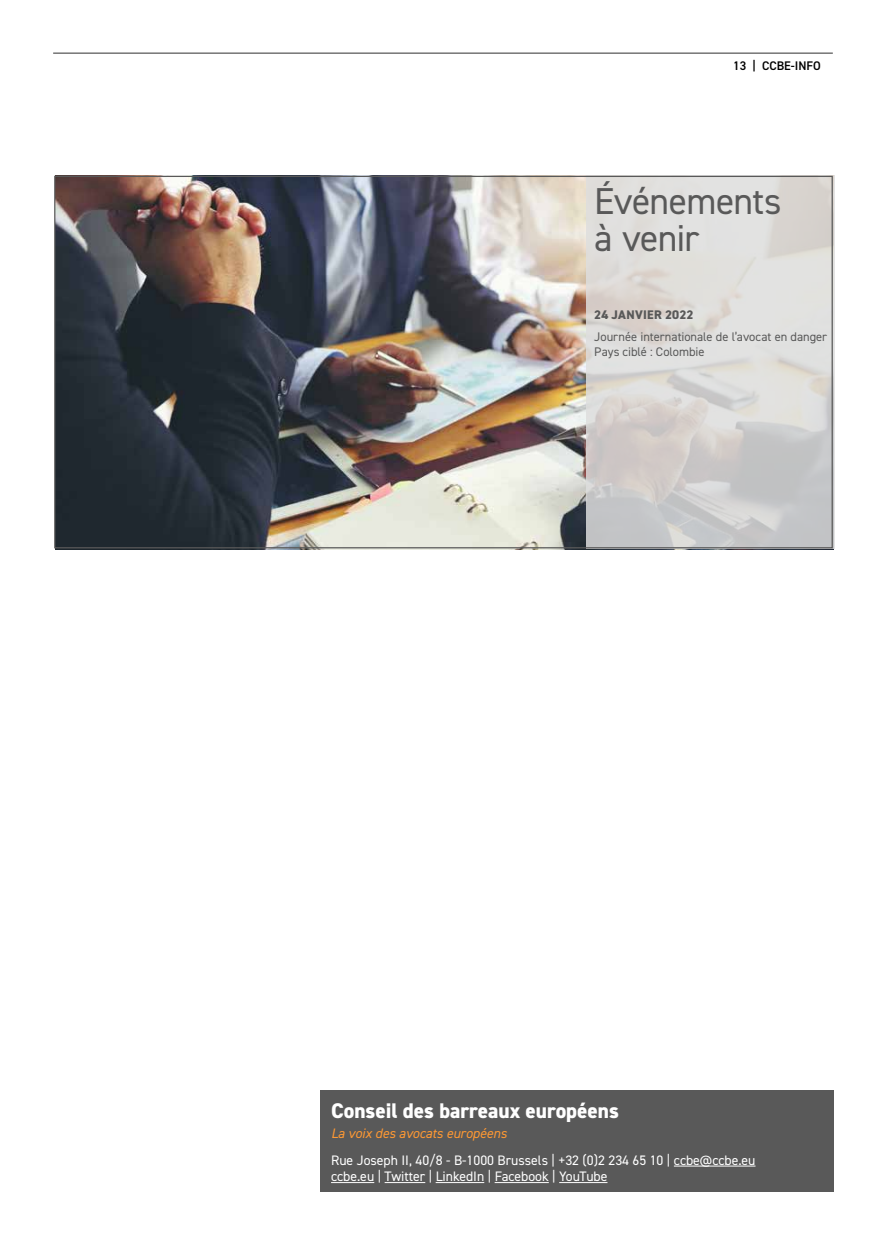
<style>
.page{position:relative;width:886px;height:1251px;background:#fff}
.page>*{position:absolute;margin:0;border:0;box-sizing:border-box;transform-origin:0 0}
.t1{font:37.5px/37.5px "DIN2014";letter-spacing:-.02em;color:#595959}
.t2{font:800 21.25px "DIN2014";color:#fff}
.t3{font:13.75px/16.5px "DIN2014";color:#fff}
.t4{font:italic 13.75px "DIN2014";color:#f93}
.t5{font:12.5px/15px "DIN2014";color:#595959}
.t6{font:800 12.5px "DIN2014";letter-spacing:.015em;color:#595959}
.t7{font:600 12.5px "DIN2014";color:#000}
</style>
<div class="page">
<img style="left:55px;top:178px;width:531px;height:371px">
<svg style="left:586px;top:176px;width:248px;height:373px;background:#d5d4d2"></svg>
<div style="left:320px;top:1090px;width:514px;height:102px;background:#595959"></div>
<hr style="left:674px;top:1166px;width:81px;height:1px;background:#fff">
<hr style="left:331px;top:1182px;width:43px;height:1px;background:#fff">
<hr style="left:385px;top:1182px;width:40px;height:1px;background:#fff">
<hr style="left:436px;top:1182px;width:48px;height:1px;background:#fff">
<hr style="left:495px;top:1182px;width:54px;height:1px;background:#fff">
<hr style="left:559px;top:1182px;width:48px;height:1px;background:#fff">
<hr style="left:53px;top:53px;width:780px;height:1px;background:#595959">
<p class="t7" style="left:733px;top:58px;width:89px">13 | CCBE-INFO</p>
<h1 class="t1" style="left:594px;top:181px;width:189px">Événements à venir</h1>
<p class="t6" style="left:594px;top:306px;width:101px">24 JANVIER 2022</p>
<p class="t5" style="left:594px;top:329px;width:234px">Journée internationale de l’avocat en danger<br>Pays ciblé : Colombie</p>
<h2 class="t2" style="left:331px;top:1096px;width:289px">Conseil des barreaux européens</h2>
<p class="t4" style="left:331px;top:1124px;width:177px">La voix des avocats européens</p>
<p class="t3" style="left:331px;top:1151px;width:426px">Rue Joseph II, 40/8 - B-1000 Brussels | +32 (0)2 234 65 10 | ccbe@ccbe.eu ccbe.eu | Twitter | LinkedIn | Facebook | YouTube</p>
</div>
